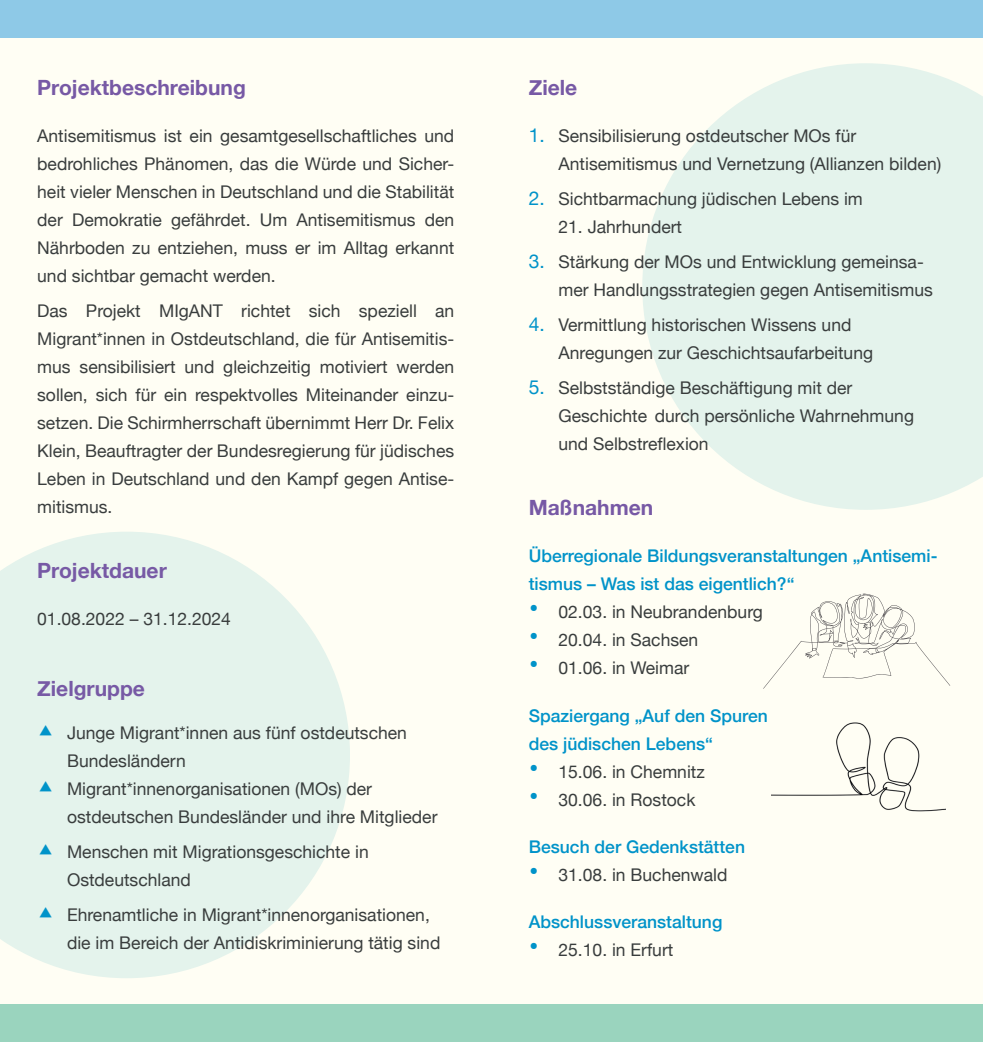
<style>
.page{position:relative;width:983px;height:1042px;background:#fff}
.page>*{position:absolute;margin:0;border:0;box-sizing:border-box;transform-origin:0 0}
.t1{font:700 21px "Helvetica Neue";color:#7759a5}
.t2{font:17.5px/28px "Helvetica Neue";color:#393d3d}
.t3{font:500 17.5px/28px "Helvetica Neue";color:#0093c9}
.s1{font-size:19.25px;color:#0093c9}
.s2{font-size:28px;color:#0093c9}
</style>
<div class="page">
<div style="left:0;top:0;width:982px;height:1042px;background:#fffef4"></div>
<svg style="left:0;top:532px;width:350px;height:446px;fill:#e4f3ec"></svg>
<svg style="left:642px;top:63px;width:340px;height:447px;fill:#e4f3ec"></svg>
<div style="left:0;top:0;width:982px;height:37px;background:#8ec9e7"></div>
<img style="left:771px;top:722px;width:173px;height:90px">
<div style="left:0;top:1005px;width:982px;height:37px;background:#9ad4be"></div>
<svg style="left:763px;top:593px;width:186px;height:96px"></svg>
<svg style="left:40px;top:725px;width:12px;height:10px"></svg>
<svg style="left:40px;top:781px;width:12px;height:10px"></svg>
<svg style="left:40px;top:844px;width:12px;height:10px"></svg>
<svg style="left:40px;top:907px;width:12px;height:10px"></svg>
<p class="t1" style="left:37px;top:71px;width:210px">Projektbeschreibung</p>
<p class="t2" style="left:37px;top:123px;width:418px;text-align:justify">Antisemitismus ist ein gesamtgesellschaftliches und bedrohliches Phänomen, das die Würde und Sicher&shy;heit vieler Menschen in Deutschland und die Stabilität der Demokratie gefährdet. Um Antisemitismus den Nährboden zu entziehen, muss er im Alltag erkannt und sichtbar gemacht werden.</p>
<p class="t2" style="left:37px;top:298px;width:418px;text-align:justify">Das Projekt MIgANT richtet sich speziell an Migrant*innen in Ostdeutschland, die für Antisemitis&shy;mus sensibilisiert und gleichzeitig motiviert werden sollen, sich für ein respektvolles Miteinander einzu&shy;setzen. Die Schirmherrschaft übernimmt Herr Dr. Felix Klein, Beauftragter der Bundesregierung für jüdisches Leben in Deutschland und den Kampf gegen Antise&shy;mitismus.</p>
<p class="t1" style="left:37px;top:554px;width:131px">Projektdauer</p>
<p class="t2" style="left:37px;top:605px;width:195px">01.08.2022 – 31.12.2024</p>
<p class="t1" style="left:37px;top:672px;width:109px">Zielgruppe</p>
<p class="t2" style="left:67px;top:720px;width:372px">Junge Migrant*innen aus fünf ostdeutschen Bundesländern<br>Migrant*innenorganisationen (MOs) der ostdeutschen Bundesländer und ihre Mitglieder</p>
<p class="t2" style="left:67px;top:839px;width:303px">Menschen mit Migrationsgeschichte in<br>Ostdeutschland</p>
<p class="t2" style="left:67px;top:902px;width:375px">Ehrenamtliche in Migrant*innenorganisationen, die im Bereich der Antidiskriminierung tätig sind</p>
<p class="t1" style="left:528px;top:71px;width:50px">Ziele</p>
<p class="t2" style="left:558px;top:123px;width:384px;text-indent:-30px"><span class="s1">1.</span> Sensibilisierung ostdeutscher MOs für<br>Antisemitismus und Vernetzung (Allianzen bilden)</p>
<p class="t2" style="left:528px;top:186px;width:335px"><span class="s1">2.</span> Sichtbarmachung jüdischen Lebens im</p>
<p class="t2" style="left:558px;top:214px;width:125px">21. Jahrhundert</p>
<p class="t2" style="left:558px;top:249px;width:376px;text-indent:-30px"><span class="s1">3.</span> Stärkung der MOs und Entwicklung gemeinsa&shy;mer Handlungsstrategien gegen Antisemitismus</p>
<p class="t2" style="left:558px;top:312px;width:316px;text-indent:-30px"><span class="s1">4.</span> Vermittlung historischen Wissens und<br>Anregungen zur Geschichtsaufarbeitung</p>
<p class="t2" style="left:558px;top:375px;width:357px;text-indent:-30px"><span class="s1">5.</span> Selbstständige Beschäftigung mit der<br>Geschichte durch persönliche Wahrnehmung und Selbstreflexion</p>
<p class="t1" style="left:528px;top:491px;width:126px">Maßnahmen</p>
<p class="t3" style="left:528px;top:541px;width:410px">Überregionale Bildungsveranstaltungen „Antisemi&shy;tismus – Was ist das eigentlich?“</p>
<p class="t2" style="left:528px;top:599px;width:235px"><span class="s2">•</span> 02.03. in Neubrandenburg</p>
<p class="t2" style="left:528px;top:627px;width:171px"><span class="s2">•</span> 20.04. in Sachsen</p>
<p class="t2" style="left:528px;top:655px;width:162px"><span class="s2">•</span> 01.06. in Weimar</p>
<p class="t3" style="left:528px;top:700px;width:240px">Spaziergang „Auf den Spuren des jüdischen Lebens“</p>
<p class="t2" style="left:528px;top:759px;width:177px"><span class="s2">•</span> 15.06. in Chemnitz</p>
<p class="t2" style="left:528px;top:787px;width:168px"><span class="s2">•</span> 30.06. in Rostock</p>
<p class="t3" style="left:528px;top:831px;width:218px">Besuch der Gedenkstätten</p>
<p class="t2" style="left:528px;top:862px;width:200px"><span class="s2">•</span> 31.08. in Buchenwald</p>
<p class="t3" style="left:528px;top:906px;width:195px">Abschlussveranstaltung</p>
<p class="t2" style="left:528px;top:937px;width:146px"><span class="s2">•</span> 25.10. in Erfurt</p>
</div>
